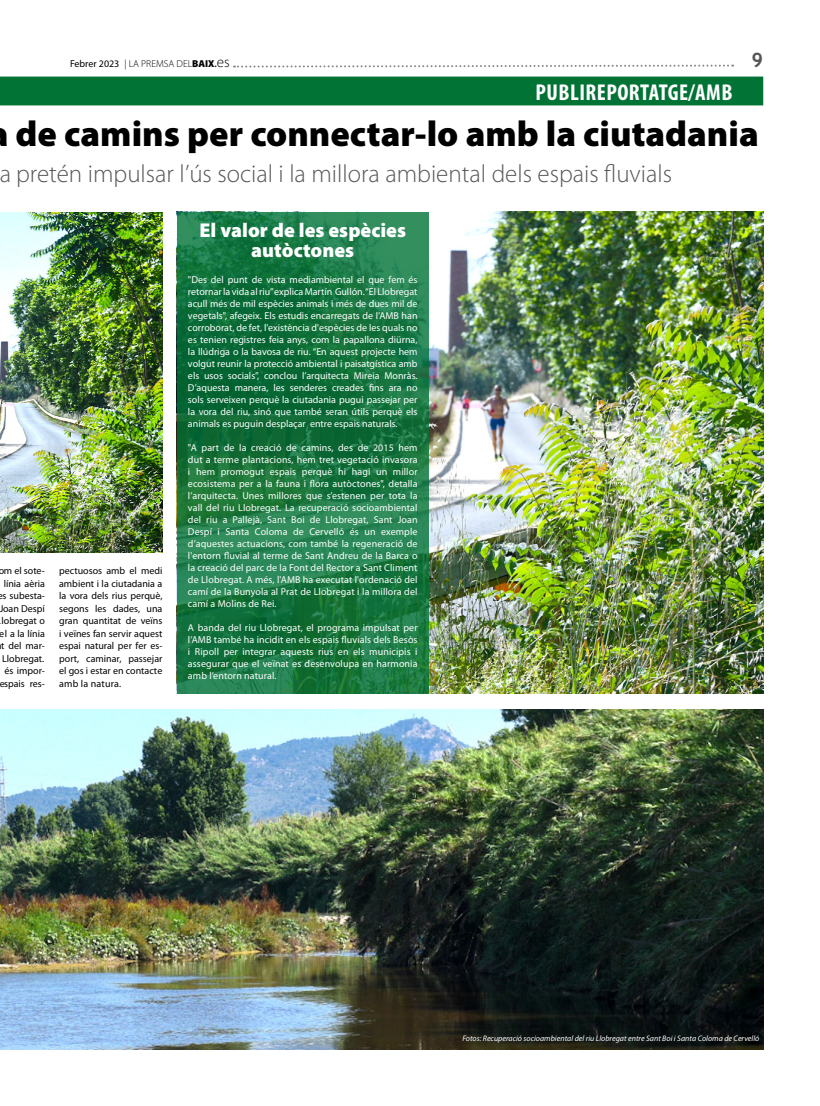
<style>
.page{position:relative;width:820px;height:1106px;background:#fff}
.page>*{position:absolute;margin:0;border:0;box-sizing:border-box;transform-origin:0 0}
.t1{font:900 36px "Myriad Pro";color:#000}
.t2{font:300 25px "Myriad Pro";color:#575756}
.t3{font:700 condensed 23px "Myriad Pro";letter-spacing:.02em;color:#fff}
.t4{font:900 20px/20px "Myriad Pro";color:#fff;text-align:center}
.t5{font:700 20px "Trebuchet MS";color:#575756}
.t6{font:10px/12px "Myriad Pro";letter-spacing:.01em;color:#fff;text-align:justify}
.t7{font:10px/12.5px "Myriad Pro";color:#000;text-align:right}
.t8{font:300 10px "Myriad Pro";color:#000}
.t9{font:italic 8px "Myriad Pro";color:#fff}
.s1{font-weight:400}
.s2{font-weight:900}
.s3{font-weight:600}
.s4{font-size:15px}
</style>
<div class="page">
<svg style="left:234px;top:64px;width:499px;height:4px"></svg>
<hr style="left:57px;top:1047px;width:706px;height:2px;background:#00afb4">
<img style="left:0;top:212px;width:162px;height:340px">
<img style="left:0;top:710px;width:762px;height:339px">
<div style="left:0;top:77px;width:763px;height:28px;background:#007335"></div>
<img style="left:176px;top:212px;width:586px;height:481px">
<svg style="left:177px;top:212px;width:252px;height:481px"></svg>
<p class="t8" style="left:70px;top:58px;width:161px"><span class="s1">Febrer 2023</span> | LA PREMSA DEL<span class="s2">BAIX</span><span class="s3">.</span><span class="s4">es</span></p>
<h3 class="t5" style="left:751px;top:47px;width:13px">9</h3>
<p class="t7" style="left:57px;top:58px;width:67px">Desembre 2022</p>
<h3 class="t3" style="left:535px;top:79px;width:198px">PUBLIREPORTATGE/AMB</h3>
<h1 class="t1" style="left:16px;top:110px;width:744px">de camins per connectar-lo amb la ciutadania</h1>
<h2 class="t2" style="left:-1px;top:158px;width:674px">a pretén impulsar l’ús social i la millora ambiental dels espais fluvials</h2>
<p class="t7" style="left:-2px;top:564px;width:49px">om el sote&shy;línia aèria es subesta-<br>Joan Despí lobregat o el a la línia t del mar-<br>Llobregat. és impor&shy;espais res-</p>
<p class="t7" style="left:59px;top:564px;width:105px;text-align:justify">pectuosos amb el medi ambient i la ciutadania a la vora dels rius perquè, segons les dades, una gran quantitat de veïns i veïnes fan servir aquest espai natural per fer es&shy;port, caminar, passejar el gos i estar en contacte amb la natura.</p>
<h3 class="t4" style="left:199px;top:219px;width:208px">El valor de les espècies autòctones</h3>
<p class="t6" style="left:188px;top:274px;width:231px">"Des del punt de vista mediambiental el que fem és retornar la vida al riu” explica Martín Gullón. “El Llobregat acull més de mil espècies animals i més de dues mil de vegetals", afegeix. Els estudis encarregats de l’AMB han corroborat, de fet, l'existència d'espècies de les quals no es tenien registres feia anys, com la papallona diürna, la llúdriga o la bavosa de riu. “En aquest projecte hem volgut reunir la protecció ambiental i paisatgística amb els usos socials”, conclou l’arquitecta Mireia Monràs.<br>D’aquesta manera, les senderes creades fins ara no sols serveixen perquè la ciutadania pugui passejar per la vora del riu, sinó que també seran útils perquè els animals es puguin desplaçar entre espais naturals.</p>
<p class="t6" style="left:188px;top:442px;width:231px">"A part de la creació de camins, des de 2015 hem dut a terme plantacions, hem tret vegetació invasora i hem promogut espais perquè hi hagi un millor ecosistema per a la fauna i flora autòctones", detalla l’arquitecta. Unes millores que s’estenen per tota la vall del riu Llobregat. La recuperació socioambiental del riu a Pallejà, Sant Boi de Llobregat, Sant Joan Despí i Santa Coloma de Cervelló és un exemple d’aquestes actuacions, com també la regeneració de l'entorn fluvial al terme de Sant Andreu de la Barca o la creació del parc de la Font del Rector a Sant Climent de Llobregat. A més, l'AMB ha executat l'ordenació del camí de la Bunyola al Prat de Llobregat i la millora del camí a Molins de Rei.</p>
<p class="t6" style="left:188px;top:622px;width:231px">A banda del riu Llobregat, el programa impulsat per l’AMB també ha incidit en els espais fluvials dels Besòs i Ripoll per integrar aquests rius en els municipis i assegurar que el veïnat es desenvolupa en harmonia amb l’entorn natural.</p>
<p class="t9" style="left:462px;top:1033px;width:298px">Fotos: Recuperació socioambiental del riu Llobregat entre Sant Boi i Santa Coloma de Cervelló</p>
</div>
